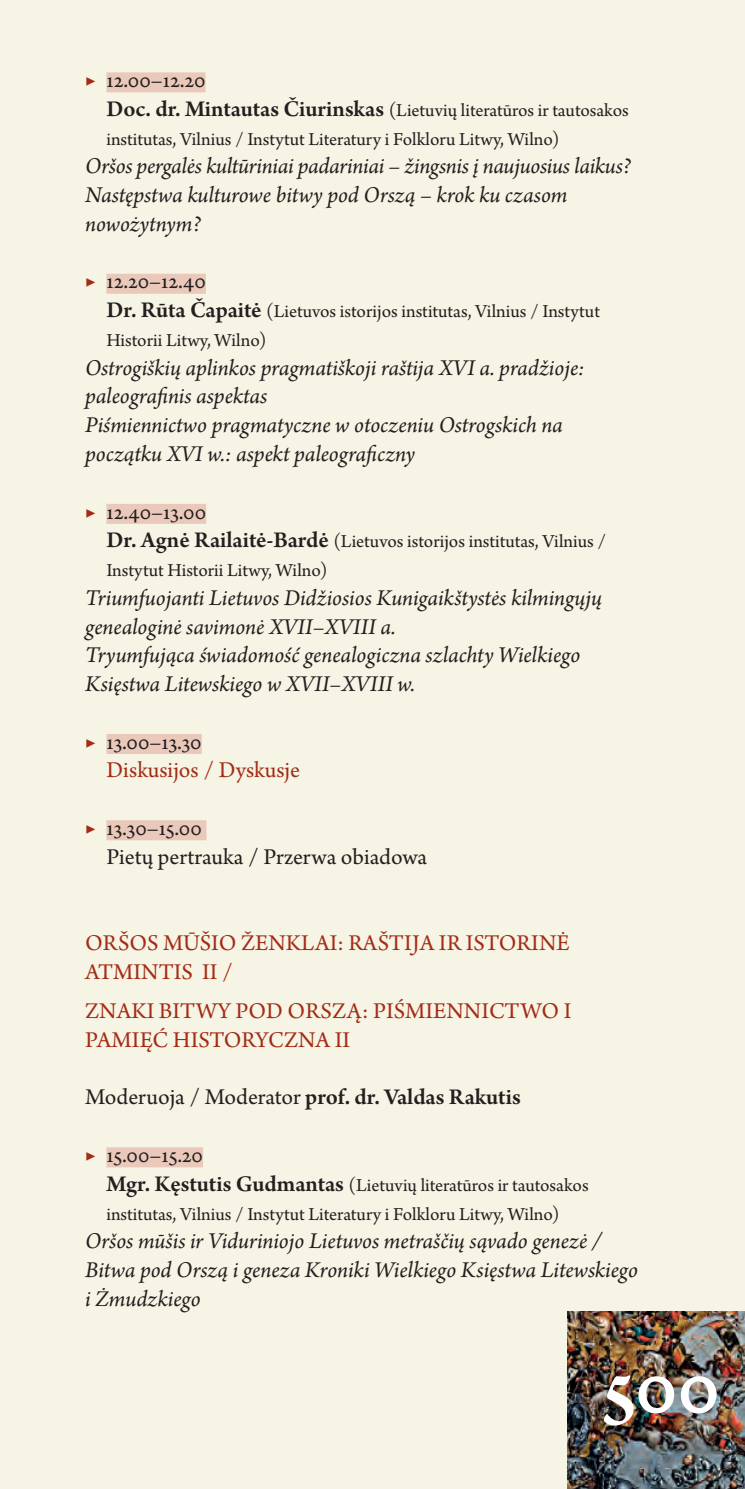
<style>
.page{position:relative;width:745px;height:1489px;background:#fff}
.page>*{position:absolute;margin:0;border:0;box-sizing:border-box;transform-origin:0 0}
.Tekstas_be{font:italic 23.75px/28.8px "Arno Pro";letter-spacing:-.005em;color:#231f20}
.SKyriams_konferencij{font:23.75px/28.8px "Arno Pro";color:#a32c16}
.tekstas_trikampiukui{font:23.75px "Arno Pro";letter-spacing:-.005em;color:#231f20}
.Tekstas{font:600 23.75px "Arno Pro";color:#231f20}
.Tekstas-2{font:23.75px "Arno Pro";color:#231f20}
.Tekstas-3{font:23.75px "Arno Pro";color:#a32c16}
.Tekstas-4{font:19.25px/28.8px "Arno Pro";letter-spacing:-.005em;color:#231f20}
.s1{font-weight:600;color:#a32c16}
.s2{font-weight:600;font-size:23.75px}
.s3{font-weight:400}
</style>
<div class="page">
<div style="left:0;top:0;width:744px;height:1488px;background:#f6f4e4"></div>
<img style="left:567px;top:1311px;width:177px;height:177px">
<img style="left:603px;top:1374px;width:113px;height:51px">
<div style="left:106px;top:72px;width:99px;height:20px;background:#eac9ba"></div>
<div style="left:106px;top:274px;width:100px;height:20px;background:#eac9ba"></div>
<div style="left:106px;top:504px;width:100px;height:20px;background:#eac9ba"></div>
<div style="left:106px;top:734px;width:96px;height:20px;background:#eac9ba"></div>
<div style="left:106px;top:820px;width:100px;height:20px;background:#eac9ba"></div>
<div style="left:106px;top:1147px;width:97px;height:20px;background:#eac9ba"></div>
<p class="tekstas_trikampiukui" style="left:85px;top:66px;width:122px"><span class="s1">▶</span> 12.00–12.20</p>
<p class="Tekstas-4" style="left:106px;top:97px;width:523px"><span class="s2">Doc. dr. Mintautas Čiurinskas</span> (Lietuvių literatūros ir tautosakos institutas, Vilnius / Instytut Literatury i Folkloru Litwy, Wilno)</p>
<p class="Tekstas_be" style="left:85px;top:153px;width:547px">Oršos pergalės kultūriniai padariniai – žingsnis į naujuosius laikus?</p>
<p class="Tekstas_be" style="left:85px;top:182px;width:483px">Następstwa kulturowe bitwy pod Orszą – krok ku czasom nowożytnym?</p>
<p class="tekstas_trikampiukui" style="left:85px;top:268px;width:122px"><span class="s1">▶</span> 12.20–12.40</p>
<p class="Tekstas-4" style="left:106px;top:298px;width:495px"><span class="s2">Dr. Rūta Čapaitė</span> (Lietuvos istorijos institutas, Vilnius / Instytut<br>Historii Litwy, Wilno)</p>
<p class="Tekstas_be" style="left:85px;top:354px;width:501px">Ostrogiškių aplinkos pragmatiškoji raštija XVI a. pradžioje: paleografinis aspektas</p>
<p class="Tekstas_be" style="left:85px;top:412px;width:479px">Piśmiennictwo pragmatyczne w otoczeniu Ostrogskich na początku XVI w.: aspekt paleograficzny</p>
<p class="tekstas_trikampiukui" style="left:85px;top:498px;width:122px"><span class="s1">▶</span> 12.40–13.00</p>
<p class="Tekstas-4" style="left:106px;top:528px;width:501px"><span class="s2">Dr. Agnė Railaitė-Bardė</span> (Lietuvos istorijos institutas, Vilnius /<br>Instytut Historii Litwy, Wilno)</p>
<p class="Tekstas_be" style="left:85px;top:584px;width:518px">Triumfuojanti Lietuvos Didžiosios Kunigaikštystės kilmingųjų genealoginė savimonė XVII–XVIII a.</p>
<p class="Tekstas_be" style="left:85px;top:642px;width:496px">Tryumfująca świadomość genealogiczna szlachty Wielkiego<br>Księstwa Litewskiego w XVII–XVIII w.</p>
<p class="tekstas_trikampiukui" style="left:85px;top:728px;width:118px"><span class="s1">▶</span> 13.00–13.30</p>
<p class="Tekstas-3" style="left:106px;top:756px;width:195px">Diskusijos / Dyskusje</p>
<p class="tekstas_trikampiukui" style="left:85px;top:814px;width:118px"><span class="s1">▶</span> 13.30–15.00</p>
<p class="Tekstas-2" style="left:106px;top:843px;width:322px">Pietų pertrauka / Przerwa obiadowa</p>
<p class="SKyriams_konferencij" style="left:85px;top:929px;width:486px">ORŠOS MŪŠIO ŽENKLAI: RAŠTIJA IR ISTORINĖ<br>ATMINTIS II /</p>
<p class="SKyriams_konferencij" style="left:85px;top:997px;width:487px">ZNAKI BITWY POD ORSZĄ: PIŚMIENNICTWO I<br>PAMIĘĆ HISTORYCZNA II</p>
<p class="Tekstas" style="left:85px;top:1083px;width:437px"><span class="s3">Moderuoja / Moderator</span> prof. dr. Valdas Rakutis</p>
<p class="tekstas_trikampiukui" style="left:85px;top:1141px;width:119px"><span class="s1">▶</span> 15.00–15.20</p>
<p class="Tekstas-4" style="left:106px;top:1171px;width:483px"><span class="s2">Mgr. Kęstutis Gudmantas</span> (Lietuvių literatūros ir tautosakos institutas, Vilnius / Instytut Literatury i Folkloru Litwy, Wilno)</p>
<p class="Tekstas_be" style="left:85px;top:1227px;width:518px">Oršos mūšis ir Viduriniojo Lietuvos metraščių sąvado genezė /</p>
<p class="Tekstas_be" style="left:85px;top:1256px;width:554px">Bitwa pod Orszą i geneza Kroniki Wielkiego Księstwa Litewskiego i Żmudzkiego</p>
</div>
